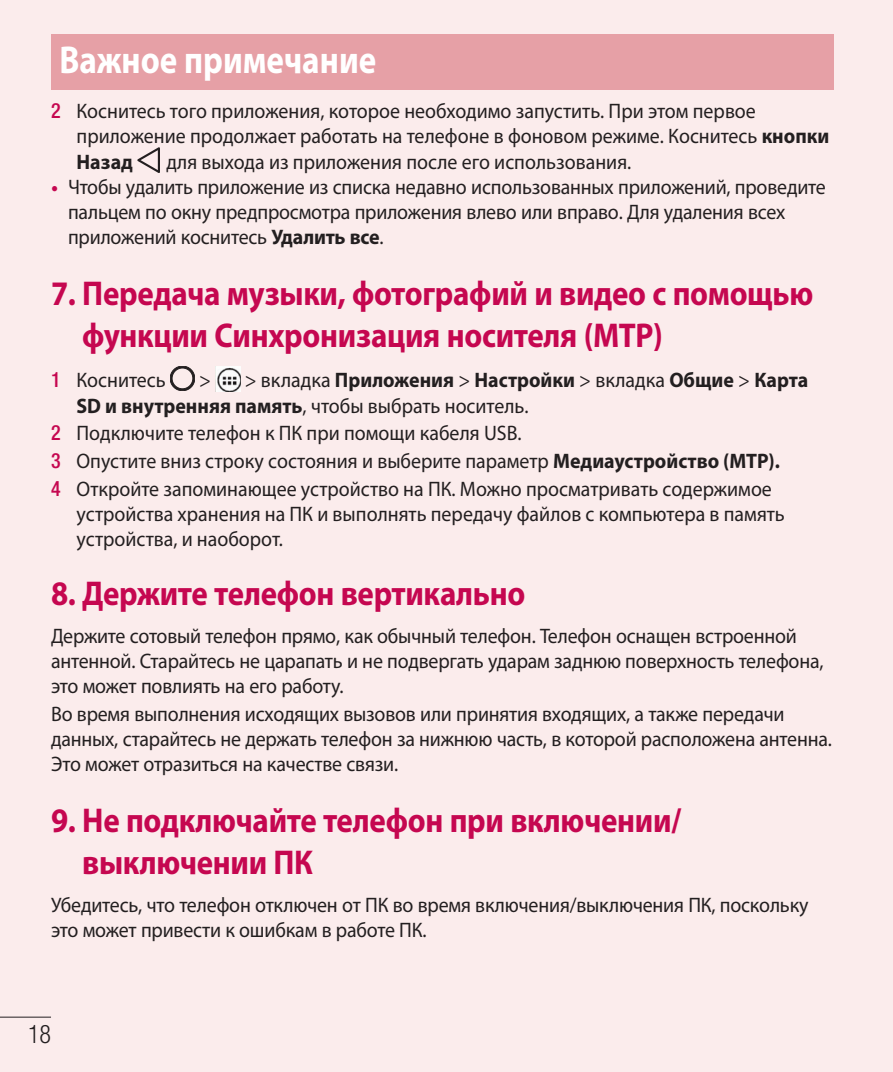
<style>
.page{position:relative;width:893px;height:1072px;background:#fff}
.page>*{position:absolute;margin:0;border:0;box-sizing:border-box;transform-origin:0 0}
.Head_01_Not_Contents{font:700 39px "Myriad Pro";color:#fff;scale:.85 1}
.M_head_02_Not_Conten{font:700 34.5px/41.4px "Myriad Pro";letter-spacing:-.01em;color:#c50750;scale:.9 1}
.t1{font:300 condensed 25.5px "Helvetica Neue LT Pro";color:#231f20;scale:.95 1}
.main{font:21px/25.2px "Myriad Pro";letter-spacing:-.01em;color:#231f20;scale:.95 1}
.main_Num{font:21px/25.2px "Myriad Pro";color:#231f20;scale:.95 1}
.main_DOT_main{font:21px/25.2px "Myriad Pro";letter-spacing:-.01em;color:#231f20;scale:.95 1}
.main_Num-2{font:700 21px/25.2px "Myriad Pro";color:#231f20;scale:.95 1}
.s1{font-family:"Helvetica Neue LT Pro";font-weight:500;font-stretch:condensed;color:#c50750}
.s2{font-weight:700}
.s3{font-family:"Helvetica Neue LT Pro";font-stretch:condensed;font-size:15px;color:#c50750}
.s4{font-weight:400}
</style>
<div class="page">
<div style="left:0;top:0;width:893px;height:1071px;background:#fbecec"></div>
<hr style="left:0;top:1016px;width:51px;height:1px;background:#231f20">
<svg style="left:137px;top:147px;width:23px;height:26px"></svg>
<svg style="left:170px;top:366px;width:25px;height:25px"></svg>
<img style="left:215px;top:366px;width:26px;height:25px">
<div style="left:51px;top:34px;width:782px;height:55px;background:#e6a0a6"></div>
<p class="Head_01_Not_Contents" style="left:60px;top:35px;width:374px">Важное примечание</p>
<p class="main_Num" style="left:77px;top:98px;width:794px;text-indent:-26px"><span class="s1">2</span> Коснитесь того приложения, которое необходимо запустить. При этом первое приложение продолжает работать на телефоне в фоновом режиме. Коснитесь <span class="s2">кнопки<br>Назад</span></p>
<p class="main_Num" style="left:166px;top:148px;width:491px">для выхода из приложения после его использования.</p>
<p class="main_DOT_main" style="left:68px;top:174px;width:799px;text-indent:-17px"><span class="s3">•</span> Чтобы удалить приложение из списка недавно использованных приложений, проведите пальцем по окну предпросмотра приложения влево или вправо. Для удаления всех приложений коснитесь <span class="s2">Удалить все</span>.</p>
<p class="M_head_02_Not_Conten" style="left:82px;top:272px;width:814px;text-indent:-31px">7. Передача музыки, фотографий и видео с помощью функции Синхронизация носителя (MTP)</p>
<p class="main_Num" style="left:51px;top:367px;width:122px"><span class="s1">1</span> Коснитесь</p>
<p class="main_Num-2" style="left:77px;top:367px;width:772px;text-indent:123px"><span class="s4">&gt; &gt; вкладка</span> Приложения <span class="s4">&gt;</span> Настройки <span class="s4">&gt; вкладка</span> Общие <span class="s4">&gt;</span> Карта<br>SD и внутренняя память<span class="s4">, чтобы выбрать носитель.</span></p>
<p class="main_Num" style="left:51px;top:420px;width:497px"><span class="s1">2</span> Подключите телефон к ПК при помощи кабеля USB.</p>
<p class="main_Num" style="left:51px;top:448px;width:769px"><span class="s1">3</span> Опустите вниз строку состояния и выберите параметр <span class="s2">Медиаустройство (MTP).</span></p>
<p class="main_Num" style="left:77px;top:476px;width:747px;text-indent:-26px"><span class="s1">4</span> Откройте запоминающее устройство на ПК. Можно просматривать содержимое устройства хранения на ПК и выполнять передачу файлов с компьютера в память устройства, и наоборот.</p>
<p class="M_head_02_Not_Conten" style="left:51px;top:571px;width:529px">8. Держите телефон вертикально</p>
<p class="main" style="left:51px;top:622px;width:815px">Держите сотовый телефон прямо, как обычный телефон. Телефон оснащен встроенной антенной. Старайтесь не царапать и не подвергать ударам заднюю поверхность телефона, это может повлиять на его работу.</p>
<p class="main" style="left:51px;top:701px;width:823px">Во время выполнения исходящих вызовов или принятия входящих, а также передачи данных, старайтесь не держать телефон за нижнюю часть, в которой расположена антенна.<br>Это может отразиться на качестве связи.</p>
<p class="M_head_02_Not_Conten" style="left:82px;top:798px;width:667px;text-indent:-31px">9. Не подключайте телефон при включении/ выключении ПК</p>
<p class="main" style="left:51px;top:891px;width:799px">Убедитесь, что телефон отключен от ПК во время включения/выключения ПК, поскольку это может привести к ошибкам в работе ПК.</p>
<p class="t1" style="left:28px;top:1019px;width:26px">18</p>
</div>
